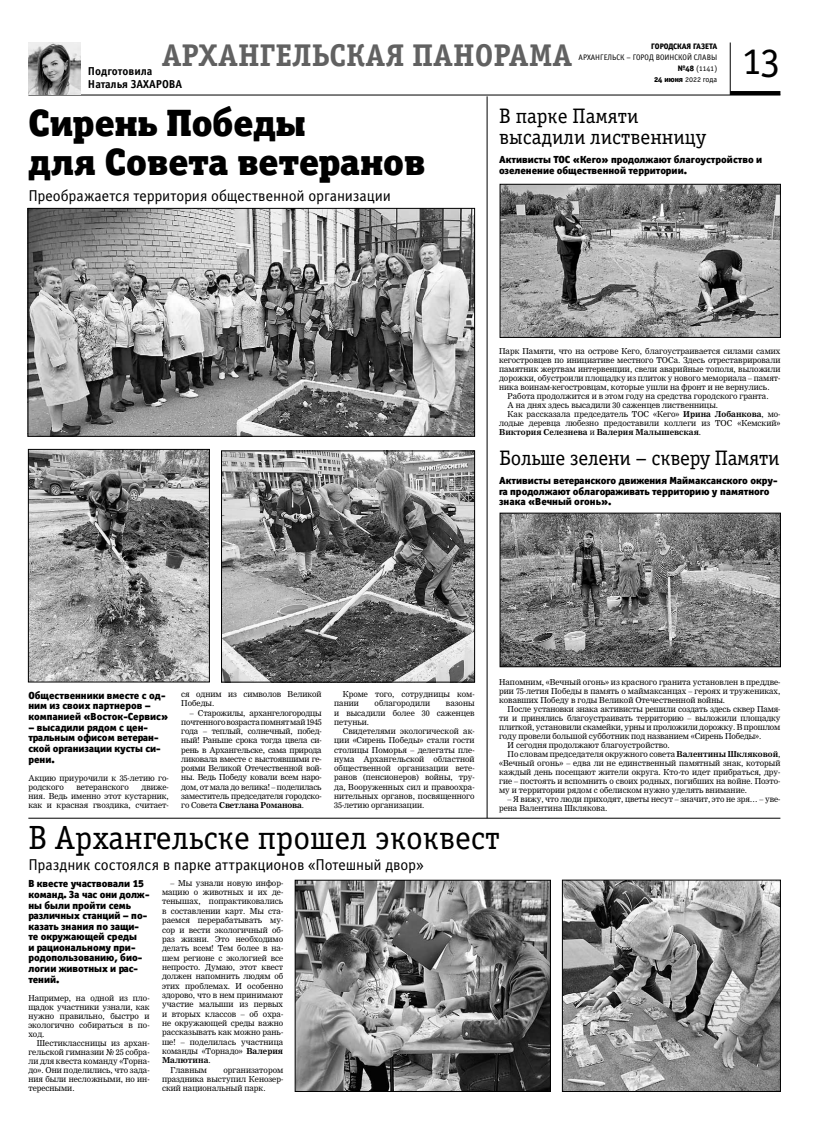
<style>
.page{position:relative;width:823px;height:1134px;background:#fff}
.page>*{position:absolute;margin:0;border:0;box-sizing:border-box;transform-origin:0 0}
.t1{font:42px "Officina Serif Book OSC";color:#000}
.t2{font:38.2px/38.2px "Officina Serif Black OSC";color:#000}
.t3{font:33.6px "Officina Serif Book OSC";color:#000}
.t4{font:31.5px "Officina Serif Bold OSC";color:#616161}
.t5{font:21px/21px "Officina Serif Book OSC";color:#000}
.t6{font:15.8px "Officina Sans Book OSC";letter-spacing:-.005em;color:#000}
.t7{font:11.5px "Officina Sans Bold OSC";color:#000}
.t8{font:10.3px/10.6px "Officina Sans Black C";color:#000}
.t9{font:8px/9.3px "Nimrod Cyr";color:#000;text-align:justify}
.t10{font:8px/11px "Officina Sans Book OSC";color:#000;text-align:right}
.t11{font:700 8px "Nimrod Cyr";color:#000}
.t12{font:8px "Officina Sans Extra Bold OSC";color:#000}
.s1{font-family:"Officina Sans Extra Bold OSC"}
.s2{font-weight:700}
.s3{font-weight:400}
</style>
<div class="page">
<hr style="left:729px;top:43px;width:1px;height:52px;background:#000">
<hr style="left:28px;top:95px;width:752px;height:1px;background:#000">
<hr style="left:729px;top:91px;width:51px;height:4px;background:#000">
<img style="left:30px;top:451px;width:177px;height:229px">
<div style="left:28px;top:449px;width:181px;height:233px;border:1px solid #000"></div>
<img style="left:223px;top:453px;width:249px;height:227px">
<div style="left:221px;top:451px;width:253px;height:231px;border:1px solid #000"></div>
<img style="left:30px;top:210px;width:442px;height:224px">
<div style="left:28px;top:208px;width:446px;height:228px;border:1px solid #000"></div>
<img style="left:501px;top:186px;width:277px;height:150px">
<div style="left:499px;top:184px;width:281px;height:154px;border:1px solid #000"></div>
<img style="left:501px;top:515px;width:277px;height:150px">
<div style="left:499px;top:513px;width:281px;height:154px;border:1px solid #000"></div>
<hr style="left:28px;top:818px;width:752px;height:1px;background:#000">
<hr style="left:486px;top:96px;width:1px;height:722px;background:#000">
<img style="left:297px;top:882px;width:251px;height:207px">
<div style="left:295px;top:880px;width:255px;height:211px;border:1px solid #000"></div>
<img style="left:564px;top:882px;width:214px;height:207px">
<div style="left:562px;top:880px;width:218px;height:211px;border:1px solid #000"></div>
<img style="left:28px;top:43px;width:53px;height:51px">
<p class="t12" style="left:651px;top:41px;width:67px">Городская газета</p>
<p class="t10" style="left:578px;top:52px;width:140px">Архан гельск – город воинской славы <span class="s1">№48</span> (1141)<br><span class="s1">24 июня</span> 2022 года</p>
<h3 class="t4" style="left:162px;top:37px;width:412px">архангельская панорама</h3>
<h3 class="t7" style="left:88px;top:77px;width:96px">Наталья ЗАХАРОВА</h3>
<h3 class="t7" style="left:88px;top:65px;width:66px">Подготовила</h3>
<h1 class="t1" style="left:740px;top:37px;width:41px">13</h1>
<h2 class="t2" style="left:28px;top:104px;width:398px">Сирень Победы<br>для Совета ветеранов</h2>
<h3 class="t6" style="left:28px;top:187px;width:364px">Преображается территория общественной организации</h3>
<h3 class="t5" style="left:499px;top:105px;width:208px">В парке Памяти высадили лиственницу</h3>
<p class="t8" style="left:499px;top:154px;width:264px">Активисты ТОС «Кего» продолжают благоустройство и озеленение общественной территории.</p>
<p class="t9" style="left:499px;top:346px;width:282px;line-height:9px">Парк Памяти, что на острове Кего, благоустраивается силами самих кегостровцев по инициативе местного ТОСа. Здесь отреставрировали памятник жертвам интервенции, свели аварийные тополя, выложили дорожки, обустроили площадку из плиток у нового мемориала – памят&shy;ника воинам-кегостровцам, которые ушли на фронт и не вернулись.</p>
<p class="t9" style="left:507px;top:391px;width:262px">Работа продолжится и в этом году на средства городского гранта.</p>
<p class="t9" style="left:507px;top:400px;width:212px">А на днях здесь высадили 30 саженцев лиственницы.</p>
<p class="t9" style="left:507px;top:409px;width:274px">Как рассказала председатель ТОС «Кего» <span class="s2">Ирина Лобанкова</span>, мо-</p>
<p class="t9" style="left:499px;top:418px;width:282px">лодые деревца любезно предоставили коллеги из ТОС «Кемский»</p>
<p class="t11" style="left:499px;top:427px;width:203px">Виктория Селезнева <span class="s3">и</span> Валерия Малышевская<span class="s3">.</span></p>
<h3 class="t5" style="left:499px;top:447px;width:282px">Больше зелени – скверу Памяти</h3>
<p class="t8" style="left:499px;top:475px;width:280px">Активисты ветеранского движения Маймаксанского окру&shy;га продолжают облагораживать территорию у памятного знака «Вечный огонь».</p>
<p class="t8" style="left:28px;top:690px;width:141px">Общественники вместе с од&shy;ним из своих партнеров – компанией «Восток-Сервис»</p>
<p class="t8" style="left:28px;top:722px;width:134px">– высадили рядом с цен&shy;тральным офисом ветеран&shy;ской организации кусты си&shy;рени.</p>
<p class="t9" style="left:28px;top:773px;width:142px">Акцию приурочили к 35-летию го&shy;родского</p>
<p class="t9" style="left:28px;top:782px;width:142px;text-indent:113px">движе&shy;ния. Ведь именно этот кустарник, как и красная гвоздика, считает-</p>
<p class="t9" style="left:76px;top:782px;width:54px">ветеранского</p>
<p class="t9" style="left:181px;top:689px;width:142px">ся одним из символов Великой<br>Победы.</p>
<p class="t9" style="left:181px;top:708px;width:142px;text-indent:9px">– Старожилы, архангелогородцы почтенного возраста помнят май 1945 года – теплый, солнечный, побед&shy;ный! Раньше срока тогда цвела си&shy;рень в Архангельске, сама природа ликовала вместе с выстоявшими ге&shy;роями Великой Отечественной вой&shy;ны. Ведь Победу ковали всем наро&shy;дом, от мала до велика! – поделилась заместитель председателя городско&shy;го Совета <span class="s2">Светлана Романова</span>.</p>
<p class="t9" style="left:334px;top:689px;width:142px;text-indent:9px">Кроме того, сотрудницы ком&shy;пании</p>
<p class="t9" style="left:374px;top:699px;width:57px">облагородили</p>
<p class="t9" style="left:334px;top:699px;width:142px;text-indent:112px">вазоны и высадили более 30 саженцев петуньи.</p>
<p class="t9" style="left:334px;top:726px;width:142px;text-indent:9px">Свидетелями экологической ак&shy;ции «Сирень Победы» стали гости столицы Поморья – делегаты пле&shy;нума Архангельской областной общественной организации вете&shy;ранов (пенсионеров) войны, тру&shy;да, Вооруженных сил и правоохра&shy;нительных органов, посвященного 35-летию организации.</p>
<p class="t9" style="left:499px;top:678px;width:282px;line-height:9px">Напомним, «Вечный огонь» из красного гранита установлен в преддве&shy;рии 75-летия Победы в память о маймаксанцах – героях и тружениках, ковавших Победу в годы Великой Отечественной войны.</p>
<p class="t9" style="left:507px;top:705px;width:274px">После установки знака активисты решили создать здесь сквер Памя-</p>
<p class="t9" style="left:499px;top:714px;width:282px">ти и принялись благоустраивать территорию – выложили площадку</p>
<p class="t9" style="left:499px;top:723px;width:282px">плиткой, установили скамейки, урны и проложили дорожку. В прошлом</p>
<p class="t9" style="left:499px;top:732px;width:263px">году провели большой субботник под названием «Сирень Победы».</p>
<p class="t9" style="left:507px;top:741px;width:163px">И сегодня продолжают благоустройство.</p>
<p class="t9" style="left:507px;top:750px;width:274px">По словам председателя окружного совета <span class="s2">Валентины Шкляковой</span>,</p>
<p class="t9" style="left:499px;top:759px;width:282px">«Вечный огонь» – едва ли не единственный памятный знак, который</p>
<p class="t9" style="left:499px;top:768px;width:282px">каждый день посещают жители округа. Кто-то идет прибраться, дру-</p>
<p class="t9" style="left:499px;top:777px;width:282px">гие – постоять и вспомнить о своих родных, погибших на войне. Поэто-</p>
<p class="t9" style="left:499px;top:786px;width:249px">му и территории рядом с обелиском нужно уделять внимание.</p>
<p class="t9" style="left:499px;top:795px;width:282px;line-height:9px;text-indent:9px">– Я вижу, что люди приходят, цветы несут – значит, это не зря… – уве&shy;рена Валентина Шклякова.</p>
<h3 class="t3" style="left:28px;top:819px;width:473px">В Архангельске прошел экоквест</h3>
<h3 class="t6" style="left:28px;top:856px;width:396px">Праздник состоялся в парке аттракционов «Потешный двор»</h3>
<p class="t8" style="left:28px;top:878px;width:123px">В квесте участвовали 15 команд. За час они долж&shy;ны были пройти семь различных станций – по&shy;казать знания по защи&shy;те окружающей среды<br>и рациональному при&shy;родопользованию, био&shy;логии животных и рас&shy;тений.</p>
<p class="t9" style="left:28px;top:993px;width:123px">Например, на одной из пло&shy;щадок участники узнали, как нужно правильно, быстро и экологично собираться в по&shy;ход.</p>
<p class="t9" style="left:28px;top:1039px;width:123px;text-indent:9px">Шестиклассницы из архан&shy;гельской гимназии № 25 собра&shy;ли для квеста команду «Торна&shy;до». Они поделились, что зада&shy;ния были несложными, но ин&shy;тересными.</p>
<p class="t9" style="left:170px;top:878px;width:114px">– Мы узнали новую инфор-</p>
<p class="t9" style="left:162px;top:887px;width:123px">мацию о животных и их де-</p>
<p class="t9" style="left:162px;top:897px;width:123px">тенышах, попрактиковались</p>
<p class="t9" style="left:162px;top:906px;width:123px">в составлении карт. Мы ста-</p>
<p class="t9" style="left:162px;top:915px;width:123px">раемся перерабатывать му-</p>
<p class="t9" style="left:162px;top:925px;width:123px">сор и вести экологичный об-</p>
<p class="t9" style="left:162px;top:934px;width:123px">раз жизни. Это необходимо</p>
<p class="t9" style="left:162px;top:944px;width:123px">делать всем! Тем более в на-</p>
<p class="t9" style="left:162px;top:953px;width:123px">шем регионе с экологией все</p>
<p class="t9" style="left:162px;top:962px;width:123px">непросто. Думаю, этот квест</p>
<p class="t9" style="left:162px;top:972px;width:123px">должен напомнить людям об</p>
<p class="t9" style="left:162px;top:981px;width:123px">этих проблемах. И особенно</p>
<p class="t9" style="left:162px;top:990px;width:123px">здорово, что в нем принимают</p>
<p class="t9" style="left:162px;top:1000px;width:123px">участие малыши из первых</p>
<p class="t9" style="left:162px;top:1009px;width:123px">и вторых классов – об охра-</p>
<p class="t9" style="left:162px;top:1018px;width:123px">не окружающей среды важно</p>
<p class="t9" style="left:162px;top:1028px;width:123px">рассказывать как можно рань-</p>
<p class="t9" style="left:162px;top:1037px;width:123px">ше! – поделилась участница</p>
<p class="t9" style="left:162px;top:1046px;width:123px">команды «Торнадо» <span class="s2">Валерия</span></p>
<p class="t11" style="left:162px;top:1055px;width:50px">Малютина<span class="s3">.</span></p>
<p class="t9" style="left:170px;top:1065px;width:38px">Главным</p>
<p class="t9" style="left:162px;top:1065px;width:123px;text-indent:61px">организатором праздника выступил Кенозер&shy;ский национальный парк.</p>
</div>
